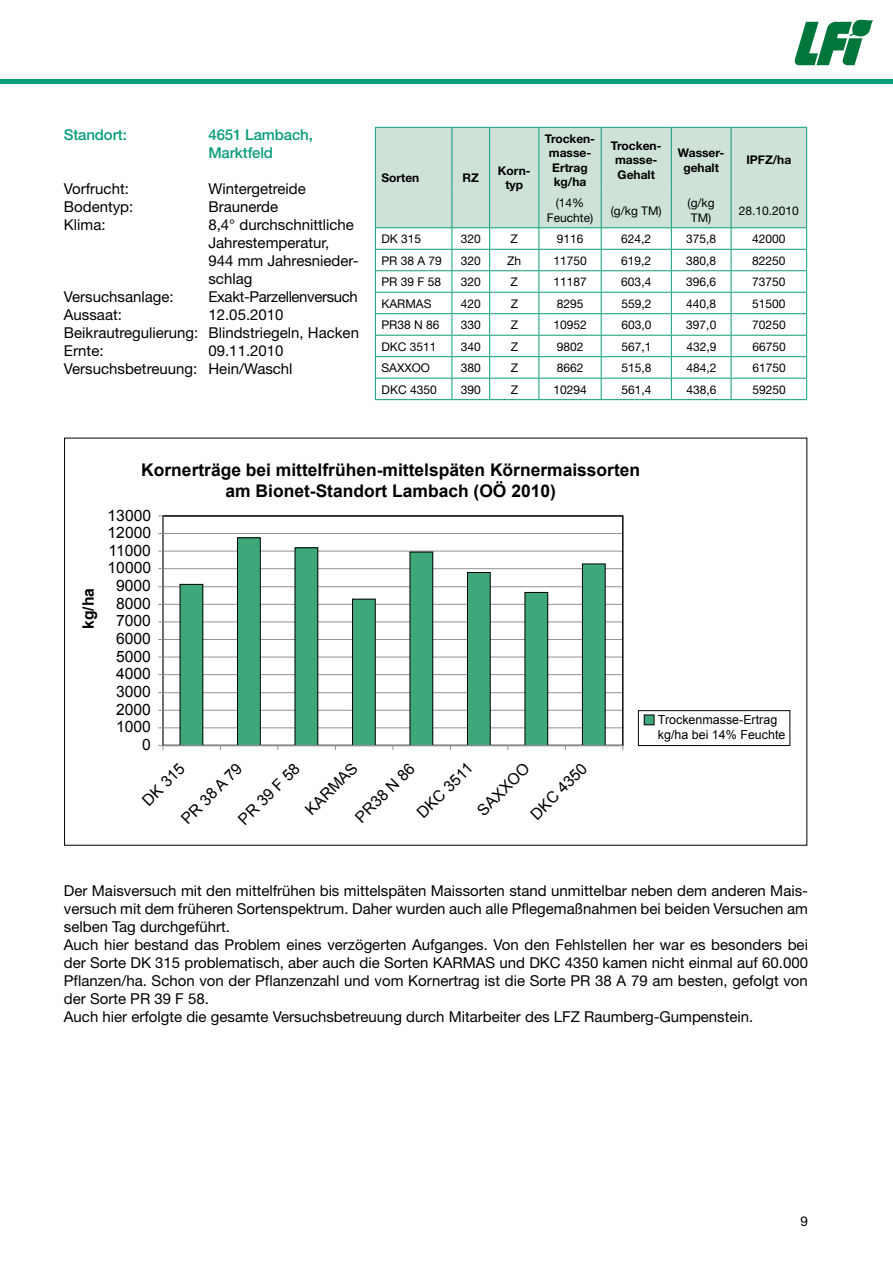
<style>
.page{position:relative;width:893px;height:1263px;background:#fff}
.page>*{position:absolute;margin:0;border:0;box-sizing:border-box;transform-origin:0 0}
.t1{font:700 17.4px/20.9px "Arial";color:#000;text-align:center}
.t2{font:15.75px "Arial";color:#000}
.t3{font:700 15.75px "Arial";color:#000}
.t4{font:15px/18px "Helvetica Neue";color:#000}
.t5{font:500 15px/18px "Helvetica Neue";letter-spacing:-.01em;color:#0a9d7b}
.t6{font:15px "Helvetica Neue";letter-spacing:-.025em;color:#000}
.t7{font:13.5px "Helvetica Neue";color:#000}
.t8{font:12.45px/15px "Arial";color:#000}
.t9{font:12px/14.4px "Helvetica Neue";color:#000;text-align:center}
.t10{font:700 12px/14.4px "Helvetica Neue";color:#000;text-align:center}
</style>
<div class="page">
<div style="left:0;top:79px;width:893px;height:5px;background:#0a9d7b"></div>
<svg style="left:794px;top:19px;width:79px;height:46px"></svg>
<svg style="left:375px;top:127px;width:432px;height:272px"></svg>
<hr style="left:375px;top:399px;width:77px;height:1px;background:#0a9d7b">
<hr style="left:452px;top:399px;width:38px;height:1px;background:#0a9d7b">
<hr style="left:490px;top:399px;width:49px;height:1px;background:#0a9d7b">
<hr style="left:539px;top:399px;width:62px;height:1px;background:#0a9d7b">
<hr style="left:601px;top:399px;width:70px;height:1px;background:#0a9d7b">
<hr style="left:671px;top:399px;width:60px;height:1px;background:#0a9d7b">
<hr style="left:731px;top:399px;width:76px;height:1px;background:#0a9d7b">
<hr style="left:163px;top:728px;width:460px;height:1px;background:#939393">
<hr style="left:163px;top:710px;width:460px;height:1px;background:#939393">
<hr style="left:163px;top:692px;width:460px;height:1px;background:#939393">
<hr style="left:163px;top:674px;width:460px;height:1px;background:#939393">
<hr style="left:163px;top:657px;width:460px;height:1px;background:#939393">
<hr style="left:163px;top:639px;width:460px;height:1px;background:#939393">
<hr style="left:163px;top:622px;width:460px;height:1px;background:#939393">
<hr style="left:163px;top:604px;width:460px;height:1px;background:#939393">
<hr style="left:163px;top:586px;width:460px;height:1px;background:#939393">
<hr style="left:163px;top:568px;width:460px;height:1px;background:#939393">
<hr style="left:163px;top:551px;width:460px;height:1px;background:#939393">
<hr style="left:163px;top:533px;width:460px;height:1px;background:#939393">
<svg style="left:180px;top:584px;width:23px;height:161px"></svg>
<svg style="left:237px;top:537px;width:24px;height:208px"></svg>
<svg style="left:295px;top:547px;width:23px;height:198px"></svg>
<svg style="left:352px;top:599px;width:24px;height:146px"></svg>
<svg style="left:410px;top:552px;width:23px;height:193px"></svg>
<svg style="left:467px;top:572px;width:24px;height:173px"></svg>
<svg style="left:524px;top:592px;width:24px;height:153px"></svg>
<svg style="left:582px;top:563px;width:24px;height:182px"></svg>
<hr style="left:163px;top:516px;width:1px;height:229px;background:#939393">
<hr style="left:163px;top:745px;width:460px;height:1px;background:#939393">
<svg style="left:158px;top:745px;width:6px;height:5px"></svg>
<div style="left:638px;top:710px;width:152px;height:36px;border:1px solid #000"></div>
<div style="left:644px;top:715px;width:10px;height:10px;background:#3fa87b"></div>
<div style="left:644px;top:715px;width:10px;height:10px;border:1px solid #000"></div>
<p class="t5" style="left:64px;top:126px;width:64px">Standort:</p>
<p class="t5" style="left:208px;top:126px;width:106px">4651 Lambach,<br>Marktfeld</p>
<p class="t4" style="left:64px;top:180px;width:67px">Vorfrucht:</p>
<p class="t4" style="left:208px;top:180px;width:99px">Wintergetreide</p>
<p class="t4" style="left:64px;top:198px;width:71px">Bodentyp:</p>
<p class="t4" style="left:208px;top:198px;width:71px">Braunerde</p>
<p class="t4" style="left:64px;top:216px;width:43px">Klima:</p>
<p class="t4" style="left:208px;top:216px;width:152px">8,4° durchschnittliche<br>Jahrestemperatur,<br>944 mm Jahresnieder&shy;schlag</p>
<p class="t4" style="left:64px;top:288px;width:111px">Versuchsanlage:</p>
<p class="t6" style="left:208px;top:288px;width:151px">Exakt-Parzellenversuch</p>
<p class="t4" style="left:64px;top:306px;width:60px">Aussaat:</p>
<p class="t4" style="left:64px;top:306px;width:297px;text-indent:145px">12.05.2010<br>Beikrautregulierung: Blindstriegeln, Hacken<br>Ernte:</p>
<p class="t4" style="left:64px;top:342px;width:230px;text-indent:145px">09.11.2010<br>Versuchsbetreuung: Hein/Waschl</p>
<p class="t10" style="left:381px;top:170px;width:40px">Sorten</p>
<p class="t10" style="left:463px;top:170px;width:18px">RZ</p>
<p class="t10" style="left:498px;top:163px;width:34px">Korn&shy;typ</p>
<p class="t10" style="left:545px;top:131px;width:52px">Trocken&shy;masse-<br>Ertrag kg/ha</p>
<p class="t10" style="left:611px;top:138px;width:52px">Trocken&shy;masse-<br>Gehalt</p>
<p class="t10" style="left:678px;top:145px;width:48px">Wasser&shy;gehalt</p>
<p class="t10" style="left:746px;top:153px;width:46px">IPFZ/ha</p>
<p class="t9" style="left:547px;top:196px;width:48px">(14%<br>Feuchte)</p>
<p class="t9" style="left:611px;top:203px;width:52px">(g/kg TM)</p>
<p class="t9" style="left:688px;top:196px;width:29px;text-align:left">(g/kg<br>TM)</p>
<p class="t9" style="left:739px;top:203px;width:62px">28.10.2010</p>
<p class="t9" style="left:381px;top:232px;width:41px">DK 315</p>
<p class="t9" style="left:461px;top:232px;width:22px">320</p>
<p class="t9" style="left:511px;top:232px;width:9px">Z</p>
<p class="t9" style="left:557px;top:232px;width:28px">9116</p>
<p class="t9" style="left:621px;top:232px;width:32px">624,2</p>
<p class="t9" style="left:686px;top:232px;width:32px">375,8</p>
<p class="t9" style="left:752px;top:232px;width:35px">42000</p>
<p class="t9" style="left:381px;top:253px;width:62px">PR 38 A 79</p>
<p class="t9" style="left:461px;top:253px;width:22px">320</p>
<p class="t9" style="left:507px;top:253px;width:16px">Zh</p>
<p class="t9" style="left:553px;top:253px;width:35px">11750</p>
<p class="t9" style="left:621px;top:253px;width:32px">619,2</p>
<p class="t9" style="left:686px;top:253px;width:32px">380,8</p>
<p class="t9" style="left:752px;top:253px;width:35px">82250</p>
<p class="t9" style="left:381px;top:275px;width:61px">PR 39 F 58</p>
<p class="t9" style="left:461px;top:275px;width:22px">320</p>
<p class="t9" style="left:511px;top:275px;width:9px">Z</p>
<p class="t9" style="left:553px;top:275px;width:35px">11187</p>
<p class="t9" style="left:621px;top:275px;width:32px">603,4</p>
<p class="t9" style="left:686px;top:275px;width:32px">396,6</p>
<p class="t9" style="left:752px;top:275px;width:35px">73750</p>
<p class="t9" style="left:381px;top:296px;width:52px">KARMAS</p>
<p class="t9" style="left:461px;top:296px;width:22px">420</p>
<p class="t9" style="left:511px;top:296px;width:9px">Z</p>
<p class="t9" style="left:557px;top:296px;width:28px">8295</p>
<p class="t9" style="left:621px;top:296px;width:32px">559,2</p>
<p class="t9" style="left:686px;top:296px;width:32px">440,8</p>
<p class="t9" style="left:752px;top:296px;width:35px">51500</p>
<p class="t9" style="left:381px;top:318px;width:60px">PR38 N 86</p>
<p class="t9" style="left:461px;top:318px;width:22px">330</p>
<p class="t9" style="left:511px;top:318px;width:9px">Z</p>
<p class="t9" style="left:553px;top:318px;width:35px">10952</p>
<p class="t9" style="left:621px;top:318px;width:32px">603,0</p>
<p class="t9" style="left:686px;top:318px;width:32px">397,0</p>
<p class="t9" style="left:752px;top:318px;width:35px">70250</p>
<p class="t9" style="left:381px;top:339px;width:57px">DKC 3511</p>
<p class="t9" style="left:461px;top:339px;width:22px">340</p>
<p class="t9" style="left:511px;top:339px;width:9px">Z</p>
<p class="t9" style="left:557px;top:339px;width:28px">9802</p>
<p class="t9" style="left:621px;top:339px;width:32px">567,1</p>
<p class="t9" style="left:686px;top:339px;width:32px">432,9</p>
<p class="t9" style="left:752px;top:339px;width:35px">66750</p>
<p class="t9" style="left:382px;top:360px;width:50px">SAXXOO</p>
<p class="t9" style="left:461px;top:360px;width:22px">380</p>
<p class="t9" style="left:511px;top:360px;width:9px">Z</p>
<p class="t9" style="left:557px;top:360px;width:28px">8662</p>
<p class="t9" style="left:621px;top:360px;width:32px">515,8</p>
<p class="t9" style="left:686px;top:360px;width:32px">484,2</p>
<p class="t9" style="left:752px;top:360px;width:35px">61750</p>
<p class="t9" style="left:382px;top:382px;width:57px">DKC 4350</p>
<p class="t9" style="left:461px;top:382px;width:22px">390</p>
<p class="t9" style="left:511px;top:382px;width:9px">Z</p>
<p class="t9" style="left:553px;top:382px;width:35px">10294</p>
<p class="t9" style="left:621px;top:382px;width:32px">561,4</p>
<p class="t9" style="left:686px;top:382px;width:32px">438,6</p>
<p class="t9" style="left:752px;top:382px;width:35px">59250</p>
<p class="t1" style="left:141px;top:460px;width:500px">Kornerträge bei mittelfrühen-mittelspäten Körnermaissorten am Bionet-Standort Lambach (OÖ 2010)</p>
<p class="t2" style="left:108px;top:506px;width:45px">13000</p>
<p class="t2" style="left:108px;top:524px;width:45px">12000</p>
<p class="t2" style="left:109px;top:541px;width:44px">11000</p>
<p class="t3" style="left:80px;top:629px;width:42px;rotate:-90deg">kg/ha</p>
<p class="t2" style="left:108px;top:559px;width:45px">10000</p>
<p class="t2" style="left:116px;top:577px;width:36px">9000</p>
<p class="t2" style="left:116px;top:594px;width:36px">8000</p>
<p class="t2" style="left:116px;top:612px;width:36px">7000</p>
<p class="t2" style="left:116px;top:630px;width:36px">6000</p>
<p class="t2" style="left:116px;top:647px;width:36px">5000</p>
<p class="t2" style="left:116px;top:665px;width:36px">4000</p>
<p class="t2" style="left:116px;top:683px;width:36px">3000</p>
<p class="t2" style="left:116px;top:700px;width:36px">2000</p>
<p class="t2" style="left:116px;top:718px;width:36px">1000</p>
<p class="t2" style="left:142px;top:735px;width:10px">0</p>
<p class="t2" style="left:235px;top:815px;width:81px;rotate:-45deg">PR 39 F 58</p>
<p class="t2" style="left:302px;top:806px;width:68px;rotate:-45deg">KARMAS</p>
<p class="t2" style="left:352px;top:813px;width:78px;rotate:-45deg">PR38 N 86</p>
<p class="t2" style="left:413px;top:809px;width:73px;rotate:-45deg">DKC 3511</p>
<p class="t2" style="left:474px;top:806px;width:68px;rotate:-45deg">SAXXOO</p>
<p class="t2" style="left:527px;top:811px;width:74px;rotate:-45deg">DKC 4350</p>
<p class="t2" style="left:178px;top:815px;width:80px;rotate:-45deg">PR 38 A 79</p>
<p class="t2" style="left:139px;top:796px;width:54px;rotate:-45deg">DK 315</p>
<p class="t8" style="left:658px;top:712px;width:129px">Trockenmasse-Ertrag kg/ha bei 14% Feuchte</p>
<p class="t4" style="left:64px;top:882px;width:746px">Der Maisversuch mit den mittelfrühen bis mittelspäten Maissorten stand unmittelbar neben dem anderen Mais&shy;versuch mit dem früheren Sortenspektrum. Daher wurden auch alle Pflegemaßnahmen bei beiden Versuchen am selben Tag durchgeführt.<br>Auch hier bestand das Problem eines verzögerten Aufganges. Von den Fehlstellen her war es besonders bei der Sorte DK 315 problematisch, aber auch die Sorten KARMAS und DKC 4350 kamen nicht einmal auf 60.000<br>Pflanzen/ha. Schon von der Pflanzenzahl und vom Kornertrag ist die Sorte PR 38 A 79 am besten, gefolgt von der Sorte PR 39 F 58.<br>Auch hier erfolgte die gesamte Versuchsbetreuung durch Mitarbeiter des LFZ Raumberg-Gumpenstein.</p>
<p class="t7" style="left:800px;top:1213px;width:9px">9</p>
</div>
